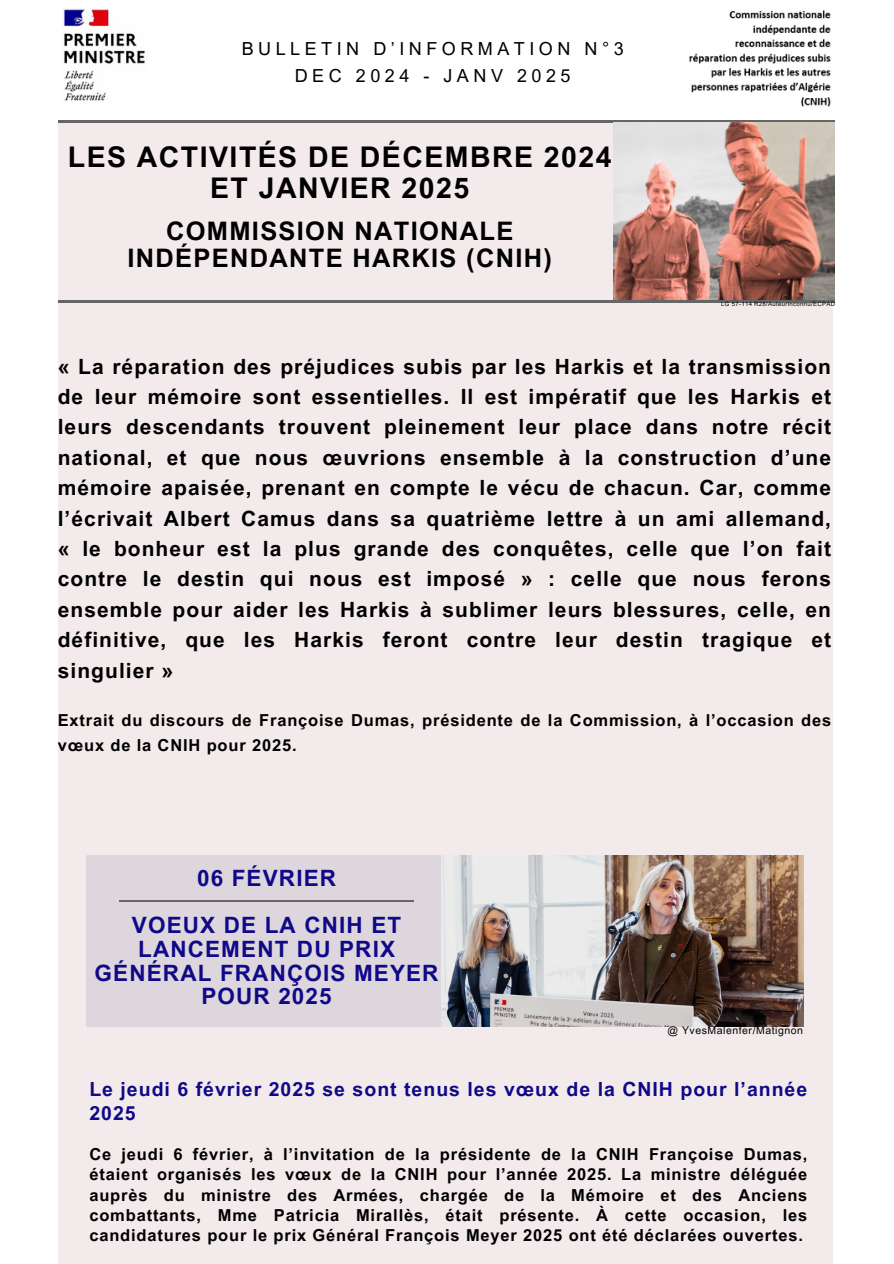
<style>
.page{position:relative;width:894px;height:1264px;background:#fff}
.page>*{position:absolute;margin:0;border:0;box-sizing:border-box;transform-origin:0 0}
.t1{font:700 28.5px/30.3px "Arial MT Pro";letter-spacing:.05em;color:#000;text-align:center}
.t2{font:700 25.5px/27px "Arial MT Pro";letter-spacing:.05em;color:#000;text-align:center}
.t3{font:700 22.5px/23.7px "Arial MT Pro";letter-spacing:.05em;color:#0f0988;text-align:center}
.t4{font:700 21px/30.3px "Arial MT Pro";letter-spacing:.05em;color:#000;text-align:justify}
.t5{font:700 19.5px/23.7px "Arial MT Pro";letter-spacing:.05em;color:#0f0988}
.t6{font:18px/27px "Arial MT Pro";letter-spacing:.25em;color:#000;text-align:center}
.t7{font:700 16.5px/20.2px "Arial MT Pro";letter-spacing:.05em;color:#000}
.t8{font:10.5px "Arial MT Pro";letter-spacing:.05em;color:#000}
.t9{font:6px "Arial MT Pro";letter-spacing:.05em;color:#000}
</style>
<div class="page">
<div style="left:58px;top:122px;width:774px;height:1141px;background:#f3ebeb"></div>
<hr style="left:58px;top:120px;width:776px;height:2px;background:#666">
<hr style="left:58px;top:300px;width:776px;height:2px;background:#666">
<img style="left:63px;top:9px;width:82px;height:92px">
<img style="left:689px;top:10px;width:142px;height:97px">
<img style="left:613px;top:122px;width:221px;height:178px">
<div style="left:87px;top:855px;width:355px;height:171px;background:#ded6dd"></div>
<img style="left:442px;top:855px;width:361px;height:171px">
<hr style="left:119px;top:900px;width:295px;height:1px;background:#666">
<p class="t6" style="left:241px;top:38px;width:383px">BULLETIN D’INFORMATION N°3<br>DEC 2024 - JANV 2025</p>
<h1 class="t1" style="left:68px;top:146px;width:545px">LES ACTIVITÉS DE DÉCEMBRE 2024<br>ET JANVIER 2025</h1>
<h2 class="t2" style="left:127px;top:221px;width:426px">COMMISSION NATIONALE<br>INDÉPENDANTE HARKIS (CNIH)</h2>
<h4 class="t9" style="left:721px;top:302px;width:115px">LG 57-114 R28/AuteurInconnu/ECPAD</h4>
<p class="t4" style="left:58px;top:354px;width:774px">« La réparation des préjudices subis par les Harkis et la transmission de leur mémoire sont essentielles. Il est impératif que les Harkis et leurs descendants trouvent pleinement leur place dans notre récit national, et que nous œuvrions ensemble à la construction d’une mémoire apaisée, prenant en compte le vécu de chacun. Car, comme l’écrivait Albert Camus dans sa quatrième lettre à un ami allemand, « le bonheur est la plus grande des conquêtes, celle que l’on fait contre le destin qui nous est imposé » : celle que nous ferons ensemble pour aider les Harkis à sublimer leurs blessures, celle, en définitive, que les Harkis feront contre leur destin tragique et singulier »</p>
<h5 class="t7" style="left:58px;top:710px;width:774px;line-height:24.8px">Extrait du discours de Françoise Dumas, présidente de la Commission, à l’occasion des vœux de la CNIH pour 2025.</h5>
<p class="t3" style="left:197px;top:869px;width:140px">06 FÉVRIER</p>
<p class="t3" style="left:95px;top:916px;width:345px">VOEUX DE LA CNIH ET<br>LANCEMENT DU PRIX<br>GÉNÉRAL FRANÇOIS MEYER<br>POUR 2025</p>
<p class="t8" style="left:667px;top:1026px;width:137px">@ YvesMalenfer/Matignon</p>
<p class="t5" style="left:89px;top:1079px;width:719px">Le jeudi 6 février 2025 se sont tenus les vœux de la CNIH pour l’année<br>2025</p>
<p class="t7" style="left:89px;top:1146px;width:719px;text-align:justify">Ce jeudi 6 février, à l’invitation de la présidente de la CNIH Françoise Dumas, étaient organisés les vœux de la CNIH pour l’année 2025. La ministre déléguée auprès du ministre des Armées, chargée de la Mémoire et des Anciens combattants, Mme Patricia Mirallès, était présente. À cette occasion, les candidatures pour le prix Général François Meyer 2025 ont été déclarées ouvertes.</p>
</div>
